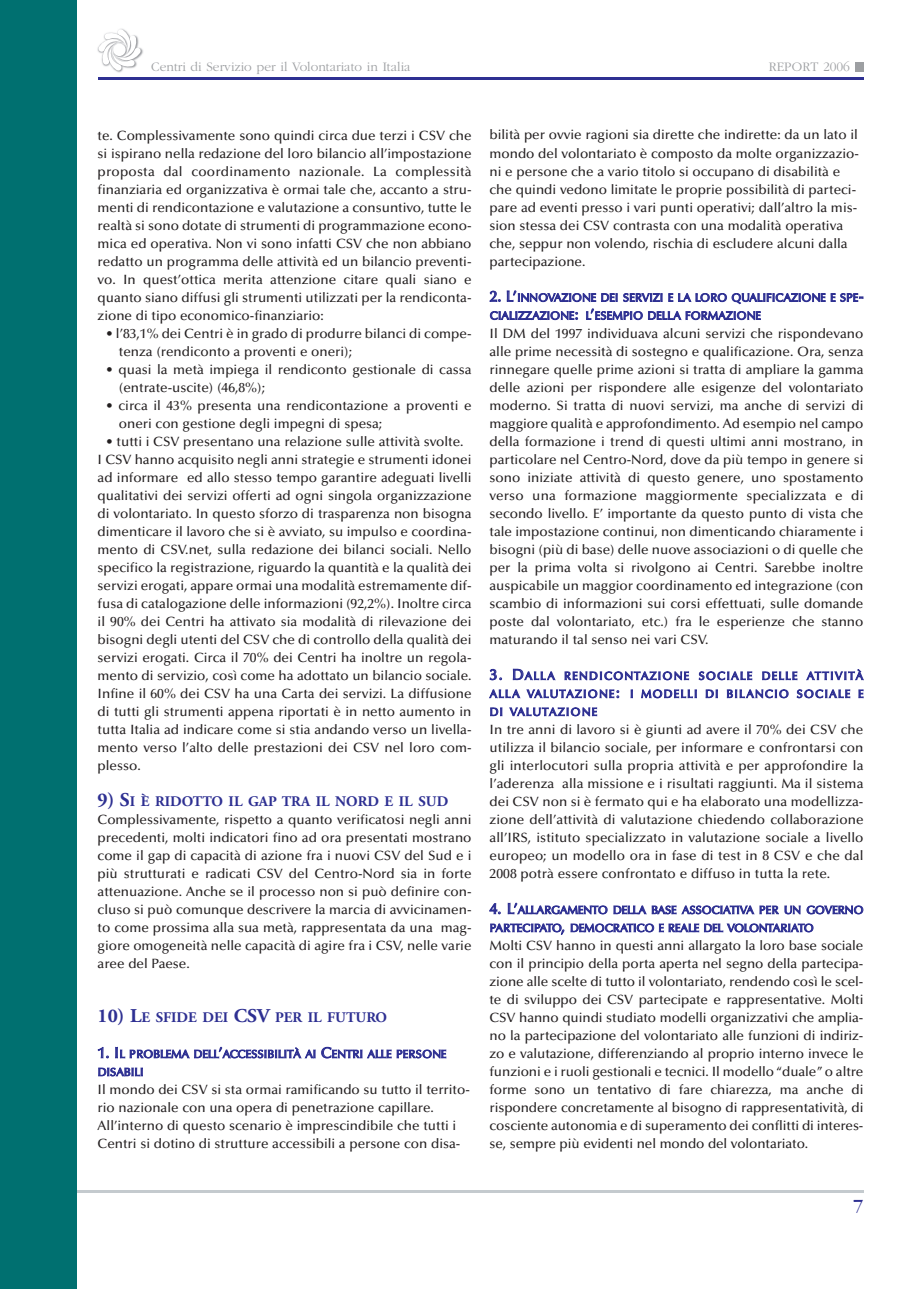
<style>
.page{position:relative;width:919px;height:1289px;background:#fff}
.page>*{position:absolute;margin:0;border:0;box-sizing:border-box;transform-origin:0 0}
.t1{font:19.5px "Garamond";color:#2e3092}
.t2{font:700 14.7px "Adobe Garamond";color:#2e3092}
.t3{font:500 13.5px/18px "Optima";color:#231f20}
.t4{font:300 13.5px "Garamond";color:#9d9fa2}
.t5{font:500 11.25px/18px "Optima";letter-spacing:-.005em;color:#2e3092}
.s1{font-size:19.5px}
.s2{font-size:15px}
</style>
<div class="page">
<hr style="left:76px;top:1190px;width:787px;height:2px;background:#c4cace">
<hr style="left:98px;top:77px;width:765px;height:2px;background:#2e3092">
<img style="left:97px;top:28px;width:46px;height:45px">
<svg style="left:98px;top:29px;width:43px;height:42px"></svg>
<div style="left:113px;top:44px;width:13px;height:12px;background:#fff;border-radius:50%"></div>
<div style="left:854px;top:62px;width:9px;height:9px;background:#9d9fa2"></div>
<div style="left:0;top:1px;width:76px;height:1287px;background:#007070"></div>
<p class="t4" style="left:151px;top:62px;width:261px">Centri di Servizio per il Volontariato in Italia</p>
<p class="t4" style="left:768px;top:62px;width:83px">REPORT 2006</p>
<p class="t3" style="left:98px;top:126px;width:375px;text-align:justify">te. Complessivamente sono quindi circa due terzi i CSV che si ispirano nella redazione del loro bilancio all’impostazione proposta dal coordinamento nazionale. La complessità finanziaria ed organizzativa è ormai tale che, accanto a stru&shy;menti di rendicontazione e valutazione a consuntivo, tutte le realtà si sono dotate di strumenti di programmazione econo&shy;mica ed operativa. Non vi sono infatti CSV che non abbiano redatto un programma delle attività ed un bilancio preventi&shy;vo. In quest’ottica merita attenzione citare quali siano e quanto siano diffusi gli strumenti utilizzati per la rendiconta&shy;zione di tipo economico-finanziario:</p>
<p class="t3" style="left:119px;top:324px;width:354px;text-indent:-13px">• l’83,1% dei Centri è in grado di produrre bilanci di compe&shy;tenza (rendiconto a proventi e oneri);</p>
<p class="t3" style="left:119px;top:360px;width:354px;text-indent:-13px">• quasi la metà impiega il rendiconto gestionale di cassa (entrate-uscite) (46,8%);</p>
<p class="t3" style="left:119px;top:396px;width:354px;text-indent:-13px">• circa il 43% presenta una rendicontazione a proventi e oneri con gestione degli impegni di spesa;</p>
<p class="t3" style="left:98px;top:432px;width:375px;text-indent:9px">• tutti i CSV presentano una relazione sulle attività svolte.<br>I CSV hanno acquisito negli anni strategie e strumenti idonei ad informare ed allo stesso tempo garantire adeguati livelli qualitativi dei servizi offerti ad ogni singola organizzazione di volontariato. In questo sforzo di trasparenza non bisogna dimenticare il lavoro che si è avviato, su impulso e coordina&shy;mento di CSV.net, sulla redazione dei bilanci sociali. Nello specifico la registrazione, riguardo la quantità e la qualità dei servizi erogati, appare ormai una modalità estremamente dif&shy;fusa di catalogazione delle informazioni (92,2%). Inoltre circa il 90% dei Centri ha attivato sia modalità di rilevazione dei bisogni degli utenti del CSV che di controllo della qualità dei servizi erogati. Circa il 70% dei Centri ha inoltre un regola&shy;mento di servizio, così come ha adottato un bilancio sociale.<br>Infine il 60% dei CSV ha una Carta dei servizi. La diffusione di tutti gli strumenti appena riportati è in netto aumento in tutta Italia ad indicare come si stia andando verso un livella&shy;mento verso l’alto delle prestazioni dei CSV nel loro com&shy;plesso.</p>
<p class="t2" style="left:98px;top:795px;width:352px"><span class="s1">9) S</span>I È RIDOTTO IL GAP TRA IL NORD E IL SUD</p>
<p class="t3" style="left:98px;top:810px;width:375px;text-align:justify">Complessivamente, rispetto a quanto verificatosi negli anni precedenti, molti indicatori fino ad ora presentati mostrano come il gap di capacità di azione fra i nuovi CSV del Sud e i più strutturati e radicati CSV del Centro-Nord sia in forte attenuazione. Anche se il processo non si può definire con&shy;cluso si può comunque descrivere la marcia di avvicinamen&shy;to come prossima alla sua metà, rappresentata da una mag&shy;giore omogeneità nelle capacità di agire fra i CSV, nelle varie aree del Paese.</p>
<p class="t2" style="left:98px;top:1011px;width:291px"><span class="s1">10) L</span>E SFIDE DEI <span class="s1">CSV</span> PER IL FUTURO</p>
<p class="t5" style="left:98px;top:1045px;width:350px"><span class="s2">1. I</span>L PROBLEMA DELL<span class="s2">’</span>ACCESSIBILITÀ AI <span class="s2">C</span>ENTRI ALLE PERSONE<br>DISABILI</p>
<p class="t3" style="left:98px;top:1080px;width:373px">Il mondo dei CSV si sta ormai ramificando su tutto il territo&shy;rio nazionale con una opera di penetrazione capillare.<br>All’interno di questo scenario è imprescindibile che tutti i Centri si dotino di strutture accessibili a persone con disa-</p>
<p class="t3" style="left:489px;top:126px;width:371px">bilità per ovvie ragioni sia dirette che indirette: da un lato il mondo del volontariato è composto da molte organizzazio&shy;ni e persone che a vario titolo si occupano di disabilità e che quindi vedono limitate le proprie possibilità di parteci&shy;pare ad eventi presso i vari punti operativi; dall’altro la mis&shy;sion stessa dei CSV contrasta con una modalità operativa che, seppur non volendo, rischia di escludere alcuni dalla partecipazione.</p>
<p class="t5" style="left:489px;top:289px;width:375px"><span class="s2">2. L’</span>INNOVAZIONE DEI SERVIZI E LA LORO QUALIFICAZIONE E SPE<span class="s2">-<br></span>CIALIZZAZIONE<span class="s2">:</span> L<span class="s2">’</span>ESEMPIO DELLA FORMAZIONE</p>
<p class="t3" style="left:489px;top:324px;width:375px;text-align:justify">Il DM del 1997 individuava alcuni servizi che rispondevano alle prime necessità di sostegno e qualificazione. Ora, senza rinnegare quelle prime azioni si tratta di ampliare la gamma delle azioni per rispondere alle esigenze del volontariato moderno. Si tratta di nuovi servizi, ma anche di servizi di maggiore qualità e approfondimento. Ad esempio nel campo della formazione i trend di questi ultimi anni mostrano, in particolare nel Centro-Nord, dove da più tempo in genere si sono iniziate attività di questo genere, uno spostamento verso una formazione maggiormente specializzata e di secondo livello. E’ importante da questo punto di vista che tale impostazione continui, non dimenticando chiaramente i bisogni (più di base) delle nuove associazioni o di quelle che per la prima volta si rivolgono ai Centri. Sarebbe inoltre auspicabile un maggior coordinamento ed integrazione (con scambio di informazioni sui corsi effettuati, sulle domande poste dal volontariato, etc.) fra le esperienze che stanno maturando il tal senso nei vari CSV.</p>
<p class="t5" style="left:489px;top:667px;width:375px;text-align:justify"><span class="s2">3. D</span>ALLA RENDICONTAZIONE SOCIALE DELLE ATTIVITÀ ALLA VALUTAZIONE<span class="s2">:</span> I MODELLI DI BILANCIO SOCIALE E DI VALUTAZIONE</p>
<p class="t3" style="left:489px;top:720px;width:375px;text-align:justify">In tre anni di lavoro si è giunti ad avere il 70% dei CSV che utilizza il bilancio sociale, per informare e confrontarsi con gli interlocutori sulla propria attività e per approfondire la l’aderenza alla missione e i risultati raggiunti. Ma il sistema dei CSV non si è fermato qui e ha elaborato una modellizza&shy;zione dell’attività di valutazione chiedendo collaborazione all’IRS, istituto specializzato in valutazione sociale a livello europeo; un modello ora in fase di test in 8 CSV e che dal 2008 potrà essere confrontato e diffuso in tutta la rete.</p>
<p class="t5" style="left:489px;top:901px;width:375px"><span class="s2">4. L’</span>ALLARGAMENTO DELLA BASE ASSOCIATIVA PER UN GOVERNO<br>PARTECIPATO<span class="s2">,</span> DEMOCRATICO E REALE DEL VOLONTARIATO</p>
<p class="t3" style="left:489px;top:936px;width:375px;text-align:justify">Molti CSV hanno in questi anni allargato la loro base sociale con il principio della porta aperta nel segno della partecipa&shy;zione alle scelte di tutto il volontariato, rendendo così le scel&shy;te di sviluppo dei CSV partecipate e rappresentative. Molti CSV hanno quindi studiato modelli organizzativi che amplia&shy;no la partecipazione del volontariato alle funzioni di indiriz&shy;zo e valutazione, differenziando al proprio interno invece le funzioni e i ruoli gestionali e tecnici. Il modello “duale” o altre forme sono un tentativo di fare chiarezza, ma anche di rispondere concretamente al bisogno di rappresentatività, di cosciente autonomia e di superamento dei conflitti di interes&shy;se, sempre più evidenti nel mondo del volontariato.</p>
<h1 class="t1" style="left:853px;top:1198px;width:12px">7</h1>
</div>
